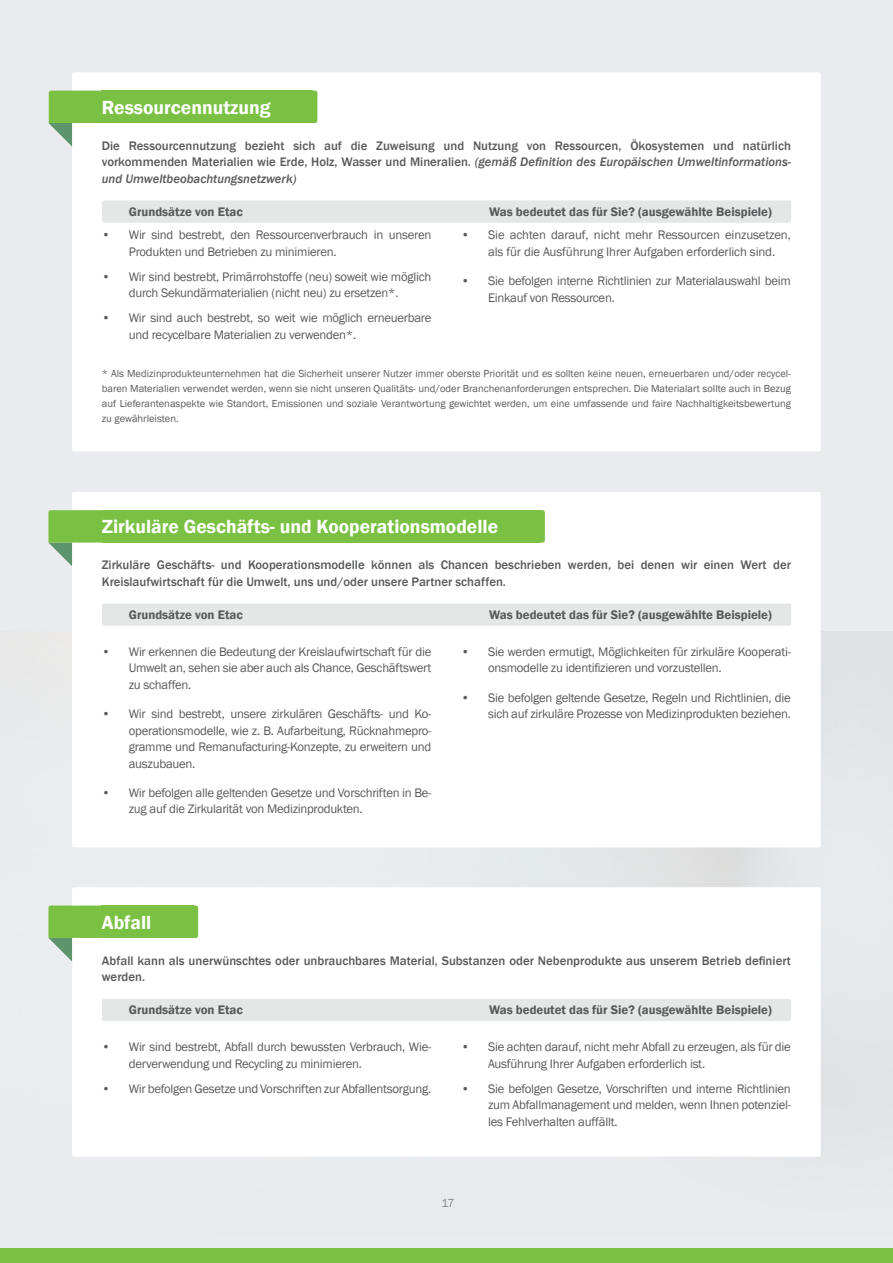
<style>
.page{position:relative;width:893px;height:1263px;background:#fff}
.page>*{position:absolute;margin:0;border:0;box-sizing:border-box;transform-origin:0 0}
.t1{font:600 19.5px "Franklin Gothic";color:#fff}
.t2{font:12.75px/16.5px "Franklin Gothic";letter-spacing:-.02em;color:#58595b}
.t3{font:500 12.75px/16.5px "Franklin Gothic";color:#58595b}
.t4{font:600 12.75px "Franklin Gothic";color:#58595b}
.t5{font:12px "Franklin Gothic";color:#84888c}
.t6{font:10.5px/15px "Franklin Gothic";color:#58595b;text-align:justify}
.s1{font-style:italic}
</style>
<div class="page">
<div style="left:0;top:0;width:893px;height:1248px;background:#e9ebee"></div>
<img style="left:71px;top:631px;width:822px;height:331px">
<div style="left:0;top:1248px;width:893px;height:15px;background:#7ac143"></div>
<div style="left:72px;top:492px;width:749px;height:355px;background:#fff;border-radius:2px"></div>
<div style="left:102px;top:603px;width:689px;height:23px;background:#e4e7e5;border-radius:2px"></div>
<svg style="left:48px;top:510px;width:54px;height:56px"></svg>
<div style="left:72px;top:887px;width:749px;height:270px;background:#fff;border-radius:2px"></div>
<div style="left:102px;top:999px;width:689px;height:22px;background:#e4e7e5;border-radius:2px"></div>
<svg style="left:48px;top:905px;width:54px;height:56px"></svg>
<div style="left:72px;top:72px;width:749px;height:379px;background:#fff;border-radius:2px"></div>
<div style="left:102px;top:200px;width:689px;height:23px;background:#e4e7e5;border-radius:2px"></div>
<svg style="left:48px;top:91px;width:54px;height:56px"></svg>
<div style="left:102px;top:91px;width:211px;height:32px;background:#7ac143"></div>
<div style="left:308px;top:91px;width:9px;height:32px;background:#7ac143;border-radius:2px"></div>
<div style="left:102px;top:510px;width:439px;height:33px;background:#7ac143"></div>
<div style="left:536px;top:510px;width:9px;height:33px;background:#7ac143;border-radius:2px"></div>
<div style="left:102px;top:905px;width:92px;height:33px;background:#7ac143"></div>
<div style="left:189px;top:905px;width:9px;height:33px;background:#7ac143;border-radius:2px"></div>
<h1 class="t1" style="left:102px;top:95px;width:170px">Ressourcennutzung</h1>
<p class="t3" style="left:102px;top:137px;width:691px;text-align:justify">Die Ressourcennutzung bezieht sich auf die Zuweisung und Nutzung von Ressourcen, Ökosystemen und natürlich vorkommenden Materialien wie Erde, Holz, Wasser und Mineralien. <span class="s1">(gemäß Definition des Europäischen Umweltinformations&shy;und Umweltbeobachtungsnetzwerk)</span></p>
<p class="t4" style="left:129px;top:204px;width:116px">Grundsätze von Etac</p>
<p class="t4" style="left:489px;top:204px;width:284px">Was bedeutet das für Sie? (ausgewählte Beispiele)</p>
<p class="t2" style="left:129px;top:227px;width:304px;text-indent:-27px">• Wir sind bestrebt, den Ressourcenverbrauch in unseren<br>Produkten und Betrieben zu minimieren.</p>
<p class="t2" style="left:102px;top:269px;width:331px;text-align:center">• Wir sind bestrebt, Primärrohstoffe (neu) soweit wie möglich durch Sekundärmaterialien (nicht neu) zu ersetzen*.</p>
<p class="t2" style="left:129px;top:310px;width:304px;text-indent:-27px">• Wir sind auch bestrebt, so weit wie möglich erneuerbare und recycelbare Materialien zu verwenden*.</p>
<p class="t2" style="left:488px;top:227px;width:304px;text-indent:-27px">• Sie achten darauf, nicht mehr Ressourcen einzusetzen, als für die Ausführung Ihrer Aufgaben erforderlich sind.</p>
<p class="t2" style="left:488px;top:273px;width:304px;text-indent:-27px">• Sie befolgen interne Richtlinien zur Materialauswahl beim<br>Einkauf von Ressourcen.</p>
<p class="t6" style="left:102px;top:366px;width:691px">* Als Medizinprodukteunternehmen hat die Sicherheit unserer Nutzer immer oberste Priorität und es sollten keine neuen, erneuerbaren und/oder recycel&shy;baren Materialien verwendet werden, wenn sie nicht unseren Qualitäts- und/oder Branchenanforderungen entsprechen. Die Materialart sollte auch in Bezug auf Lieferantenaspekte wie Standort, Emissionen und soziale Verantwortung gewichtet werden, um eine umfassende und faire Nachhaltigkeitsbewertung zu gewährleisten.</p>
<h1 class="t1" style="left:102px;top:515px;width:398px">Zirkuläre Geschäfts- und Kooperationsmodelle</h1>
<p class="t3" style="left:102px;top:557px;width:691px">Zirkuläre Geschäfts- und Kooperationsmodelle können als Chancen beschrieben werden, bei denen wir einen Wert der<br>Kreislaufwirtschaft für die Umwelt, uns und/oder unsere Partner schaffen.</p>
<p class="t4" style="left:129px;top:607px;width:116px">Grundsätze von Etac</p>
<p class="t4" style="left:489px;top:607px;width:284px">Was bedeutet das für Sie? (ausgewählte Beispiele)</p>
<p class="t2" style="left:129px;top:644px;width:304px;text-align:justify;text-indent:-27px">• Wir erkennen die Bedeutung der Kreislaufwirtschaft für die Umwelt an, sehen sie aber auch als Chance, Geschäftswert zu schaffen.</p>
<p class="t2" style="left:129px;top:706px;width:304px;text-align:justify;text-indent:-27px">• Wir sind bestrebt, unsere zirkulären Geschäfts- und Ko&shy;operationsmodelle, wie z. B. Aufarbeitung, Rücknahmepro&shy;gramme und Remanufacturing-Konzepte, zu erweitern und auszubauen.</p>
<p class="t2" style="left:129px;top:785px;width:304px;text-indent:-27px">• Wir befolgen alle geltenden Gesetze und Vorschriften in Be&shy;zug auf die Zirkularität von Medizinprodukten.</p>
<p class="t2" style="left:488px;top:644px;width:304px;text-indent:-27px">• Sie werden ermutigt, Möglichkeiten für zirkuläre Kooperati&shy;onsmodelle zu identifizieren und vorzustellen.</p>
<p class="t2" style="left:461px;top:689px;width:331px;text-align:right">• Sie befolgen geltende Gesetze, Regeln und Richtlinien, die sich auf zirkuläre Prozesse von Medizinprodukten beziehen.</p>
<h1 class="t1" style="left:102px;top:910px;width:51px">Abfall</h1>
<p class="t3" style="left:102px;top:952px;width:691px">Abfall kann als unerwünschtes oder unbrauchbares Material, Substanzen oder Nebenprodukte aus unserem Betrieb definiert werden.</p>
<p class="t4" style="left:129px;top:1002px;width:116px">Grundsätze von Etac</p>
<p class="t4" style="left:489px;top:1002px;width:284px">Was bedeutet das für Sie? (ausgewählte Beispiele)</p>
<p class="t2" style="left:129px;top:1039px;width:304px;text-indent:-27px">• Wir sind bestrebt, Abfall durch bewussten Verbrauch, Wie&shy;derverwendung und Recycling zu minimieren.</p>
<p class="t2" style="left:102px;top:1080px;width:331px">• Wir befolgen Gesetze und Vorschriften zur Abfallentsorgung.</p>
<p class="t2" style="left:488px;top:1039px;width:304px;text-indent:-27px">• Sie achten darauf, nicht mehr Abfall zu erzeugen, als für die<br>Ausführung Ihrer Aufgaben erforderlich ist.</p>
<p class="t2" style="left:488px;top:1080px;width:304px;text-align:justify;text-indent:-27px">• Sie befolgen Gesetze, Vorschriften und interne Richtlinien zum Abfallmanagement und melden, wenn Ihnen potenziel&shy;les Fehlverhalten auffällt.</p>
<p class="t5" style="left:441px;top:1195px;width:15px">17</p>
</div>
